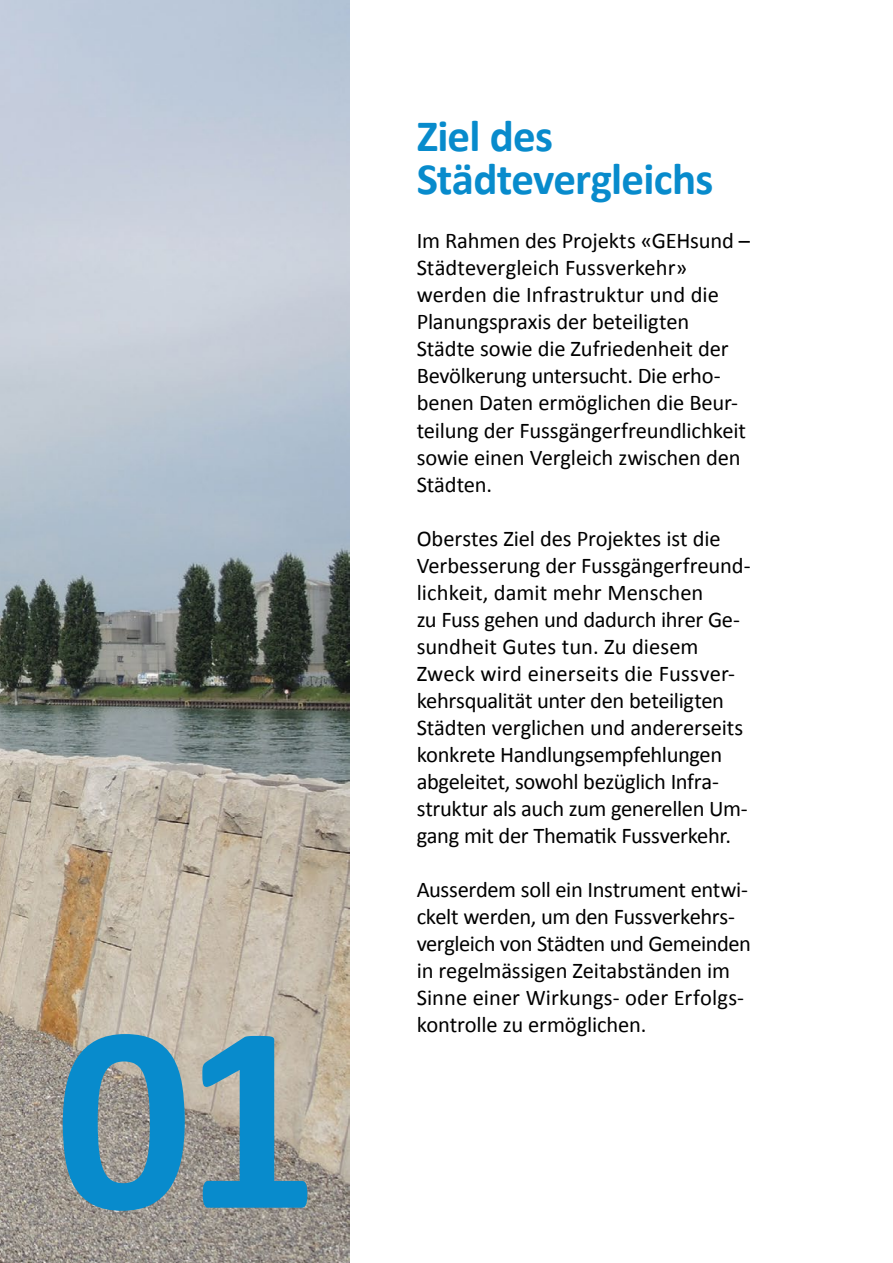
<style>
.page{position:relative;width:893px;height:1263px;background:#fff}
.page>*{position:absolute;margin:0;border:0;box-sizing:border-box;transform-origin:0 0}
.t1{font:700 270px "Calibri";color:#088bcc}
.t2{font:700 45px/43.5px "Calibri";letter-spacing:-.02em;color:#088bcc}
.t3{font:22.5px/27px "Calibri";letter-spacing:-.01em;color:#000}
</style>
<div class="page">
<img style="left:0;top:0;width:349px;height:1263px">
<h1 class="t1" style="left:55px;top:945px;width:266px">01</h1>
<h2 class="t2" style="left:417px;top:114px;width:298px">Ziel des<br>Städtevergleichs</h2>
<p class="t3" style="left:417px;top:228px;width:335px">Im Rahmen des Projekts «GEHsund –<br>Städtevergleich Fussverkehr» werden die Infrastruktur und die<br>Planungspraxis der beteiligten<br>Städte sowie die Zufriedenheit der<br>Bevölkerung untersucht. Die erho&shy;benen Daten ermöglichen die Beur&shy;teilung der Fussgängerfreundlichkeit sowie einen Vergleich zwischen den<br>Städten.</p>
<p class="t3" style="left:417px;top:525px;width:335px">Oberstes Ziel des Projektes ist die Verbesserung der Fussgängerfreund&shy;lichkeit, damit mehr Menschen<br>zu Fuss gehen und dadurch ihrer Ge&shy;sundheit Gutes tun. Zu diesem Zweck wird einerseits die Fussver&shy;kehrsqualität unter den beteiligten Städten verglichen und andererseits konkrete Handlungsempfehlungen abgeleitet, sowohl bezüglich Infra&shy;struktur als auch zum generellen Um&shy;gang mit der Thematik Fussverkehr.</p>
<p class="t3" style="left:417px;top:876px;width:336px">Ausserdem soll ein Instrument entwi&shy;ckelt werden, um den Fussverkehrs&shy;vergleich von Städten und Gemeinden in regelmässigen Zeitabständen im Sinne einer Wirkungs- oder Erfolgs&shy;kontrolle zu ermöglichen.</p>
</div>
